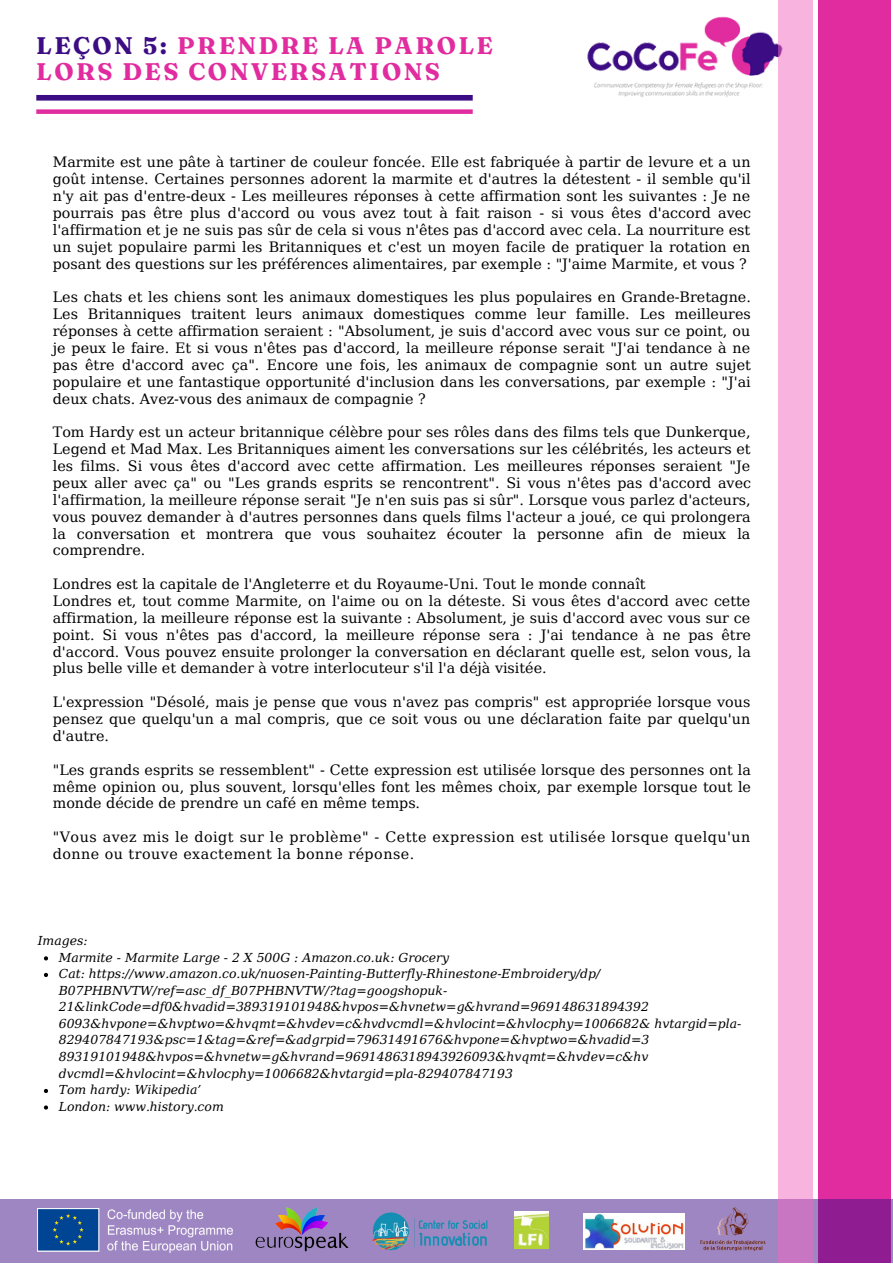
<style>
.page{position:relative;width:893px;height:1264px;background:#fff}
.page>*{position:absolute;margin:0;border:0;box-sizing:border-box;transform-origin:0 0}
.t1{font:700 24px/25.8px "Fraunces 9 pt";letter-spacing:.1em;color:#e12c9f}
.t2{font:14.25px/16.8px "DejaVu Serif";color:#000;text-align:justify}
.t3{font:14.25px/16.8px "DejaVu Serif";letter-spacing:.035em;color:#000}
.t4{font:italic 12.45px/16.5px "DejaVu Serif";color:#000}
.s1{color:#3c0c84}
</style>
<div class="page">
<img style="left:587px;top:16px;width:190px;height:81px">
<div style="left:36px;top:95px;width:436px;height:6px;background:#3c0c84"></div>
<div style="left:36px;top:109px;width:436px;height:5px;background:#e12c9f"></div>
<svg style="left:44px;top:956px;width:4px;height:4px"></svg>
<svg style="left:44px;top:972px;width:4px;height:5px"></svg>
<svg style="left:44px;top:1088px;width:4px;height:4px"></svg>
<svg style="left:44px;top:1105px;width:4px;height:4px"></svg>
<div style="left:818px;top:0;width:72px;height:1262px;background:#e12c9f"></div>
<svg style="left:0;top:1198px;width:892px;height:63px;background:#9f78bb"></svg>
<div style="left:777px;top:0;width:35px;height:1262px;background:#f9b3df"></div>
<img style="left:38px;top:1208px;width:194px;height:44px">
<img style="left:697px;top:1205px;width:71px;height:47px">
<img style="left:360px;top:1208px;width:138px;height:44px">
<img style="left:254px;top:1205px;width:94px;height:47px">
<img style="left:514px;top:1211px;width:34px;height:37px">
<img style="left:583px;top:1213px;width:101px;height:36px">
<h1 class="t1" style="left:36px;top:32px;width:458px"><span class="s1">LEÇON 5:</span> PRENDRE LA PAROLE<br>LORS DES CONVERSATIONS</h1>
<p class="t2" style="left:53px;top:154px;width:699px">Marmite est une pâte à tartiner de couleur foncée. Elle est fabriquée à partir de levure et a un goût intense. Certaines personnes adorent la marmite et d'autres la détestent - il semble qu'il n'y ait pas d'entre-deux - Les meilleures réponses à cette affirmation sont les suivantes : Je ne pourrais pas être plus d'accord ou vous avez tout à fait raison - si vous êtes d'accord avec l'affirmation et je ne suis pas sûr de cela si vous n'êtes pas d'accord avec cela. La nourriture est un sujet populaire parmi les Britanniques et c'est un moyen facile de pratiquer la rotation en posant des questions sur les préférences alimentaires, par exemple : "J'aime Marmite, et vous ?</p>
<p class="t2" style="left:53px;top:289px;width:699px">Les chats et les chiens sont les animaux domestiques les plus populaires en Grande-Bretagne.<br>Les Britanniques traitent leurs animaux domestiques comme leur famille. Les meilleures réponses à cette affirmation seraient : "Absolument, je suis d'accord avec vous sur ce point, ou je peux le faire. Et si vous n'êtes pas d'accord, la meilleure réponse serait "J'ai tendance à ne pas être d'accord avec ça". Encore une fois, les animaux de compagnie sont un autre sujet populaire et une fantastique opportunité d'inclusion dans les conversations, par exemple : "J'ai deux chats. Avez-vous des animaux de compagnie ?</p>
<p class="t2" style="left:53px;top:424px;width:699px">Tom Hardy est un acteur britannique célèbre pour ses rôles dans des films tels que Dunkerque, Legend et Mad Max. Les Britanniques aiment les conversations sur les célébrités, les acteurs et les films. Si vous êtes d'accord avec cette affirmation. Les meilleures réponses seraient "Je peux aller avec ça" ou "Les grands esprits se rencontrent". Si vous n'êtes pas d'accord avec l'affirmation, la meilleure réponse serait "Je n'en suis pas si sûr". Lorsque vous parlez d'acteurs, vous pouvez demander à d'autres personnes dans quels films l'acteur a joué, ce qui prolongera la conversation et montrera que vous souhaitez écouter la personne afin de mieux la comprendre.</p>
<p class="t2" style="left:53px;top:576px;width:699px;text-align:left">Londres est la capitale de l'Angleterre et du Royaume-Uni. Tout le monde connaît<br>Londres et, tout comme Marmite, on l'aime ou on la déteste. Si vous êtes d'accord avec cette affirmation, la meilleure réponse est la suivante : Absolument, je suis d'accord avec vous sur ce point. Si vous n'êtes pas d'accord, la meilleure réponse sera : J'ai tendance à ne pas être d'accord. Vous pouvez ensuite prolonger la conversation en déclarant quelle est, selon vous, la plus belle ville et demander à votre interlocuteur s'il l'a déjà visitée.</p>
<p class="t2" style="left:53px;top:694px;width:699px">L'expression "Désolé, mais je pense que vous n'avez pas compris" est appropriée lorsque vous pensez que quelqu'un a mal compris, que ce soit vous ou une déclaration faite par quelqu'un d'autre.</p>
<p class="t2" style="left:53px;top:761px;width:699px">"Les grands esprits se ressemblent" - Cette expression est utilisée lorsque des personnes ont la même opinion ou, plus souvent, lorsqu'elles font les mêmes choix, par exemple lorsque tout le monde décide de prendre un café en même temps.</p>
<p class="t3" style="left:53px;top:828px;width:699px">"Vous avez mis le doigt sur le problème" - Cette expression est utilisée lorsque quelqu'un donne ou trouve exactement la bonne réponse.</p>
<p class="t4" style="left:38px;top:932px;width:51px">Images:</p>
<p class="t4" style="left:59px;top:948px;width:684px">Marmite - Marmite Large - 2 X 500G : Amazon.co.uk: Grocery<br>Cat: https://www.amazon.co.uk/nuosen-Painting-Butterfly-Rhinestone-Embroidery/dp/ B07PHBNVTW/ref=asc_df_B07PHBNVTW/?tag=googshopuk-21&amp;linkCode=df0&amp;hvadid=389319101948&amp;hvpos=&amp;hvnetw=g&amp;hvrand=969148631894392<br>6093&amp;hvpone=&amp;hvptwo=&amp;hvqmt=&amp;hvdev=c&amp;hvdvcmdl=&amp;hvlocint=&amp;hvlocphy=1006682&amp; hvtargid=pla-829407847193&amp;psc=1&amp;tag=&amp;ref=&amp;adgrpid=79631491676&amp;hvpone=&amp;hvptwo=&amp;hvadid=3<br>89319101948&amp;hvpos=&amp;hvnetw=g&amp;hvrand=9691486318943926093&amp;hvqmt=&amp;hvdev=c&amp;hv dvcmdl=&amp;hvlocint=&amp;hvlocphy=1006682&amp;hvtargid=pla-829407847193<br>Tom hardy: Wikipedia’<br>London: www.history.com</p>
</div>
